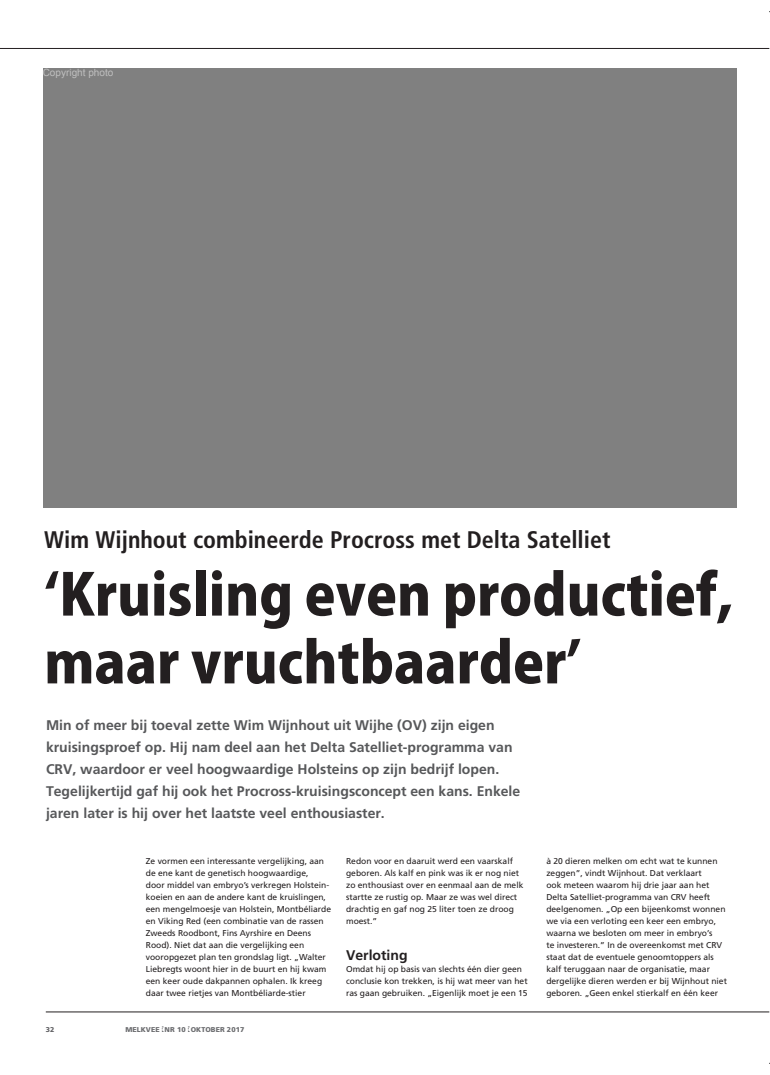
<style>
.page{position:relative;width:770px;height:1075px;background:#fff}
.page>*{position:absolute;margin:0;border:0;box-sizing:border-box;transform-origin:0 0}
.t1{font:800 56.5px/67.8px "Koz Go Pro";color:#231f20}
.t2{font:700 condensed 24px "Frutiger LT Std";color:#231f20}
.t3{font:700 14px/22px "Frutiger LT Std";color:#57585a}
.t4{font:700 14px "Frutiger LT Std";color:#231f20}
.t5{font:10px "Arial";color:#bfbfbf}
.t6{font:8.5px/12px "Frutiger LT Std";color:#231f20}
.t7{font:900 7px "Frutiger LT Std";letter-spacing:.01em;color:#6c6d70}
.t8{font:900 7px "Frutiger LT Std";color:#636366}
</style>
<div class="page">
<div style="left:43px;top:68px;width:693px;height:440px;background:#808080"></div>
<p class="t5" style="left:43px;top:66px;width:72px">Copyright photo</p>
<h2 class="t2" style="left:44px;top:525px;width:567px">Wim Wijnhout combineerde Procross met Delta Satelliet</h2>
<h1 class="t1" style="left:44px;top:565px;width:689px">ʻKruisling even productief, maar vruchtbaarderʼ</h1>
<p class="t3" style="left:46px;top:714px;width:475px">Min of meer bij toeval zette Wim Wijnhout uit Wijhe (OV) zijn eigen kruisingsproef op. Hij nam deel aan het Delta Satelliet-programma van CRV, waardoor er veel hoogwaardige Holsteins op zijn bedrijf lopen.<br>Tegelijkertijd gaf hij ook het Procross-kruisingsconcept een kans. Enkele jaren later is hij over het laatste veel enthousiaster.</p>
<p class="t6" style="left:146px;top:855px;width:187px">Ze vormen een interessante vergelijking, aan de ene kant de genetisch hoogwaardige,<br>door middel van embryo’s verkregen Holstein&shy;koeien en aan de andere kant de kruislingen, een mengelmoesje van Holstein, Montbéliarde en Viking Red (een combinatie van de rassen Zweeds Roodbont, Fins Ayrshire en Deens Rood). Niet dat aan die vergelijking een vooropgezet plan ten grondslag ligt. „Walter Liebregts woont hier in de buurt en hij kwam een keer oude dakpannen ophalen. Ik kreeg daar twee rietjes van Montbéliarde-stier</p>
<p class="t6" style="left:346px;top:855px;width:179px">Redon voor en daaruit werd een vaarskalf geboren. Als kalf en pink was ik er nog niet zo enthousiast over en eenmaal aan de melk startte ze rustig op. Maar ze was wel direct drachtig en gaf nog 25 liter toen ze droog moest.”</p>
<h3 class="t4" style="left:346px;top:947px;width:63px">Verloting</h3>
<p class="t6" style="left:346px;top:963px;width:183px">Omdat hij op basis van slechts één dier geen conclusie kon trekken, is hij wat meer van het ras gaan gebruiken. „Eigenlijk moet je een 15</p>
<p class="t8" style="left:46px;top:1025px;width:10px">32</p>
<p class="t7" style="left:125px;top:1025px;width:120px">MELKVEE NR 10 OKTOBER 2017</p>
<p class="t6" style="left:546px;top:855px;width:182px">à 20 dieren melken om echt wat te kunnen zeggen”, vindt Wijnhout. Dat verklaart<br>ook meteen waarom hij drie jaar aan het Delta Satelliet-programma van CRV heeft deelgenomen. „Op een bijeenkomst wonnen we via een verloting een keer een embryo, waarna we besloten om meer in embryo’s<br>te investeren.” In de overeenkomst met CRV staat dat de eventuele genoomtoppers als kalf teruggaan naar de organisatie, maar dergelijke dieren werden er bij Wijnhout niet geboren. „Geen enkel stierkalf en één keer</p>
</div>
